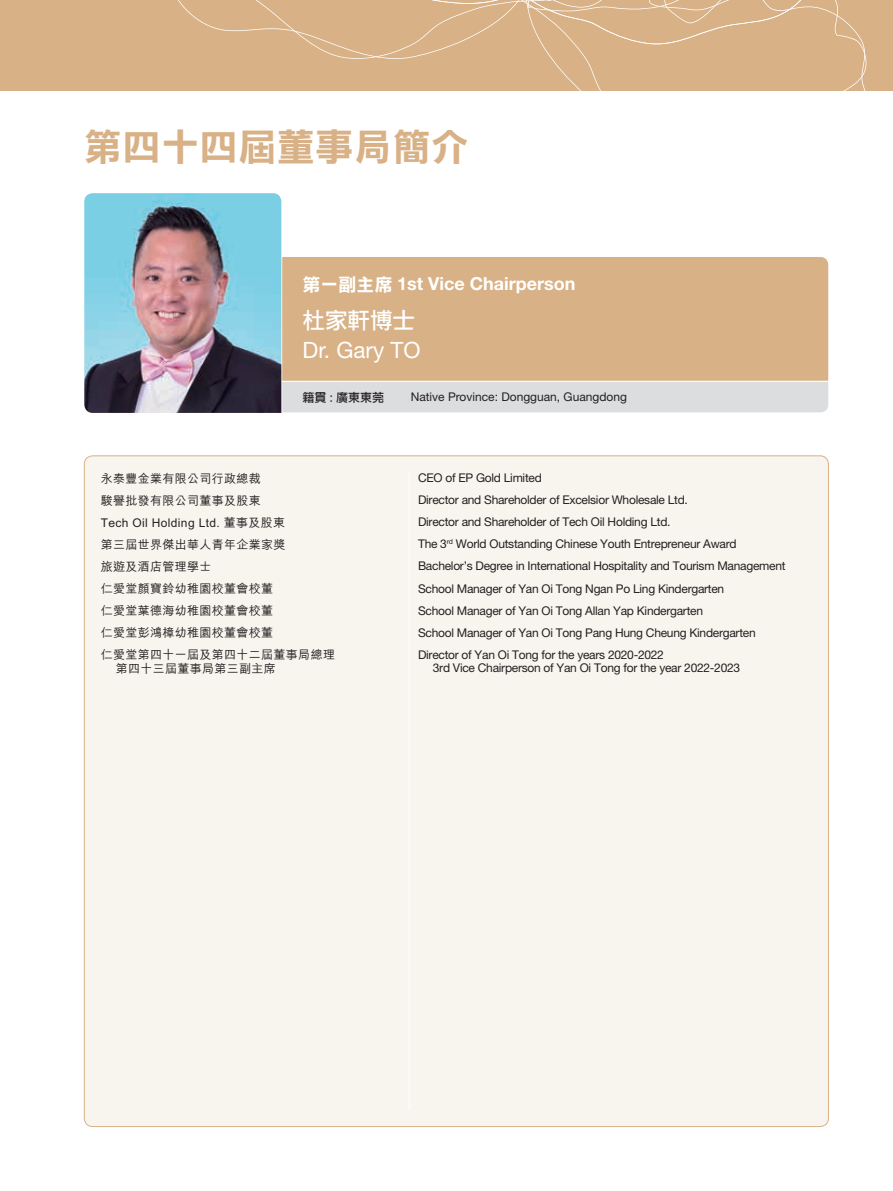
<style>
.page{position:relative;width:893px;height:1191px;background:#fff}
.page>*{position:absolute;margin:0;border:0;box-sizing:border-box;transform-origin:0 0}
.t1{font:37.5px "DF Li Hei Bd WIN BF";letter-spacing:.03em;color:#d8b186}
.t2{font:22.5px "Helvetica Neue LT Std";color:#fff}
.t3{font:22.5px "DF Li Hei Md HK BF";color:#fff}
.t4{font:700 18px "Helvetica Neue LT Std";color:#fff}
.t5{font:12px/22px "Helvetica Neue LT Std";letter-spacing:-.02em;color:#231f20}
.t6{font:500 12px/22px "M Hei HK";letter-spacing:.03em;color:#231f20}
.t7{font:12px "Helvetica Neue LT Std";color:#231f20}
.t8{font:12px "DF Li Hei Md HK BF";color:#231f20}
.s1{font-family:"DF Li Hei Bd HK BF";font-weight:400}
</style>
<div class="page">
<div style="left:0;top:0;width:893px;height:90px;background:#d8b186"></div>
<svg style="left:178px;top:0;width:689px;height:90px"></svg>
<div style="left:84px;top:456px;width:744px;height:670px;background:#f8f5ef;border-radius:9px"></div>
<hr style="left:409px;top:473px;width:1px;height:637px;background:#fff">
<div style="left:281px;top:256px;width:548px;height:124px;background:#d8b186"></div>
<svg style="left:281px;top:380px;width:548px;height:33px;background:#ddddde"></svg>
<img style="left:84px;top:193px;width:197px;height:220px">
<h1 class="t1" style="left:84px;top:128px;width:386px">第四十四屆董事局簡介</h1>
<h3 class="t4" style="left:303px;top:273px;width:274px"><span class="s1">第一副主席</span> 1st Vice Chairperson</h3>
<h2 class="t3" style="left:303px;top:309px;width:114px">杜家軒博士</h2>
<h2 class="t2" style="left:303px;top:336px;width:119px">Dr. Gary TO</h2>
<p class="t7" style="left:411px;top:390px;width:218px">Native Province: Dongguan, Guangdong</p>
<p class="t8" style="left:303px;top:391px;width:83px">籍貫 : 廣東東莞</p>
<p class="t6" style="left:101px;top:467px;width:236px">永泰豐金業有限公司行政總裁<br>駿譽批發有限公司董事及股東<br>Tech Oil Holding Ltd. 董事及股東<br>第三屆世界傑出華人青年企業家獎<br>旅遊及酒店管理學士<br>仁愛堂顏寶鈴幼稚園校董會校董<br>仁愛堂葉德海幼稚園校董會校董<br>仁愛堂彭鴻樟幼稚園校董會校董<br>仁愛堂第四十一屆及第四十二屆董事局總理</p>
<p class="t6" style="left:116px;top:656px;width:162px">第四十三屆董事局第三副主席</p>
<p class="t5" style="left:418px;top:467px;width:369px">CEO of EP Gold Limited<br>Director and Shareholder of Excelsior Wholesale Ltd.<br>Director and Shareholder of Tech Oil Holding Ltd.<br>The 3<sup>rd</sup> World Outstanding Chinese Youth Entrepreneur Award Bachelor’s Degree in International Hospitality and Tourism Management School Manager of Yan Oi Tong Ngan Po Ling Kindergarten<br>School Manager of Yan Oi Tong Allan Yap Kindergarten<br>School Manager of Yan Oi Tong Pang Hung Cheung Kindergarten Director of Yan Oi Tong for the years 2020-2022</p>
<p class="t5" style="left:433px;top:656px;width:309px">3rd Vice Chairperson of Yan Oi Tong for the year 2022-2023</p>
</div>
